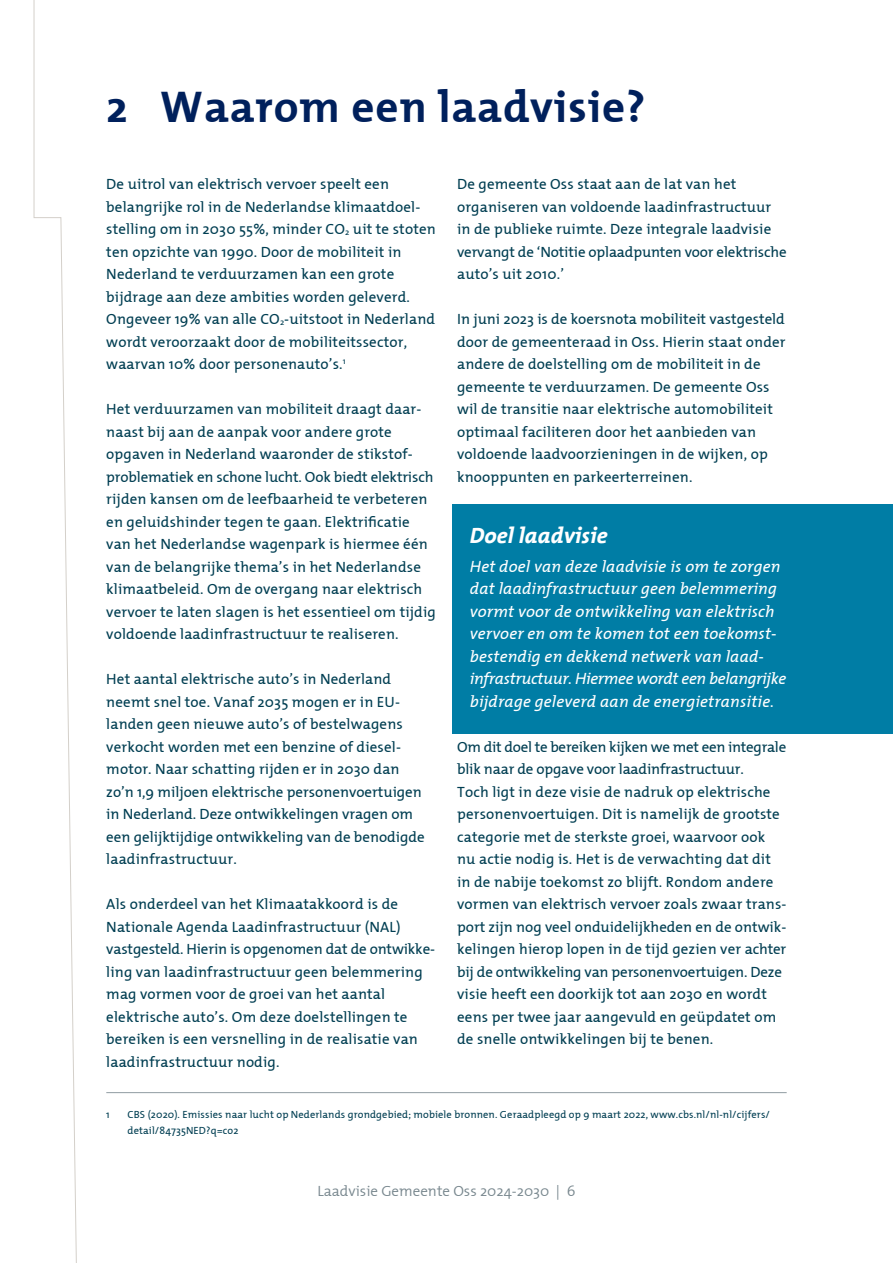
<style>
.page{position:relative;width:893px;height:1263px;background:#fff}
.page>*{position:absolute;margin:0;border:0;box-sizing:border-box;transform-origin:0 0}
.Heading_1{font:700 45px "The Mix";letter-spacing:.02em;color:#00205c}
.quote{font:italic 700 22.5px "The Mix Office";color:#fff}
.quote-2{font:italic 16.5px/22.5px "The Mix";letter-spacing:.01em;color:#fff}
.quote-3{font:italic 16.5px/22.5px "The Mix";letter-spacing:-.02em;color:#fff}
.Platte_tekst{font:15px/22.5px "The Mix";letter-spacing:.01em;color:#003e52}
.t1{font:300 15px "The Mix";color:#78878e}
.Voetnoot{font:10.5px/16.5px "The Mix";letter-spacing:.01em;color:#003e52}
.s1{font-size:8.7px}
</style>
<div class="page">
<svg style="left:33px;top:0;width:44px;height:1263px"></svg>
<div style="left:453px;top:504px;width:440px;height:230px;background:#007da5"></div>
<hr style="left:106px;top:1092px;width:681px;height:1px;background:#919ca2">
<h2 class="Heading_1" style="left:106px;top:69px;width:541px">2 Waarom een laadvisie?</h2>
<p class="Platte_tekst" style="left:106px;top:172px;width:331px">De uitrol van elektrisch vervoer speelt een belangrijke rol in de Nederlandse klimaatdoel&shy;stelling om in 2030 55%, minder CO<span class="s1">2</span> uit te stoten ten opzichte van 1990. Door de mobiliteit in Nederland te verduurzamen kan een grote bijdrage aan deze ambities worden geleverd.<br>Ongeveer 19% van alle CO<span class="s1">2</span>-uitstoot in Nederland wordt veroorzaakt door de mobiliteitssector, waarvan 10% door personenauto’s.<sup>1</sup></p>
<p class="Platte_tekst" style="left:106px;top:397px;width:331px">Het verduurzamen van mobiliteit draagt daar&shy;naast bij aan de aanpak voor andere grote opgaven in Nederland waaronder de stikstof&shy;problematiek en schone lucht. Ook biedt elektrisch rijden kansen om de leefbaarheid te verbeteren en geluidshinder tegen te gaan. Elektrificatie van het Nederlandse wagenpark is hiermee één van de belangrijke thema’s in het Nederlandse klimaatbeleid. Om de overgang naar elektrisch vervoer te laten slagen is het essentieel om tijdig voldoende laadinfrastructuur te realiseren.</p>
<p class="Platte_tekst" style="left:106px;top:667px;width:320px">Het aantal elektrische auto’s in Nederland neemt snel toe. Vanaf 2035 mogen er in EU&shy;landen geen nieuwe auto’s of bestelwagens verkocht worden met een benzine of diesel&shy;motor. Naar schatting rijden er in 2030 dan zo’n 1,9 miljoen elektrische personenvoertuigen in Nederland. Deze ontwikkelingen vragen om een gelijktijdige ontwikkeling van de benodigde laadinfrastructuur.</p>
<p class="Platte_tekst" style="left:106px;top:892px;width:330px">Als onderdeel van het Klimaatakkoord is de Nationale Agenda Laadinfrastructuur (NAL) vastgesteld. Hierin is opgenomen dat de ontwikke&shy;ling van laadinfrastructuur geen belemmering mag vormen voor de groei van het aantal elektrische auto’s. Om deze doelstellingen te bereiken is een versnelling in de realisatie van laadinfrastructuur nodig.</p>
<p class="Platte_tekst" style="left:457px;top:172px;width:331px">De gemeente Oss staat aan de lat van het organiseren van voldoende laadinfrastructuur in de publieke ruimte. Deze integrale laadvisie vervangt de ‘Notitie oplaadpunten voor elektrische auto’s uit 2010.’</p>
<p class="Platte_tekst" style="left:457px;top:307px;width:330px">In juni 2023 is de koersnota mobiliteit vastgesteld door de gemeenteraad in Oss. Hierin staat onder andere de doelstelling om de mobiliteit in de gemeente te verduurzamen. De gemeente Oss wil de transitie naar elektrische automobiliteit optimaal faciliteren door het aanbieden van voldoende laadvoorzieningen in de wijken, op knooppunten en parkeerterreinen.</p>
<p class="quote" style="left:470px;top:524px;width:139px">Doel laadvisie</p>
<p class="quote-2" style="left:470px;top:554px;width:312px">Het doel van deze laadvisie is om te zorgen dat laadinfrastructuur geen belemmering vormt voor de ontwikkeling van elektrisch vervoer en om te komen tot een toekomst&shy;bestendig en dekkend netwerk van laad-</p>
<p class="quote-3" style="left:470px;top:667px;width:318px">infrastructuur. Hiermee wordt een belangrijke bijdrage geleverd aan de energietransitie.</p>
<p class="Platte_tekst" style="left:457px;top:735px;width:331px">Om dit doel te bereiken kijken we met een integrale blik naar de opgave voor laadinfrastructuur.<br>Toch ligt in deze visie de nadruk op elektrische personenvoertuigen. Dit is namelijk de grootste categorie met de sterkste groei, waarvoor ook nu actie nodig is. Het is de verwachting dat dit in de nabije toekomst zo blijft. Rondom andere vormen van elektrisch vervoer zoals zwaar trans&shy;port zijn nog veel onduidelijkheden en de ontwik&shy;kelingen hierop lopen in de tijd gezien ver achter</p>
<p class="Platte_tekst" style="left:457px;top:960px;width:327px">bij de ontwikkeling van personenvoertuigen. Deze visie heeft een doorkijk tot aan 2030 en wordt eens per twee jaar aangevuld en geüpdatet om de snelle ontwikkelingen bij te benen.</p>
<p class="Voetnoot" style="left:106px;top:1105px;width:5px">1</p>
<p class="Voetnoot" style="left:128px;top:1105px;width:644px">CBS (2020). Emissies naar lucht op Nederlands grondgebied; mobiele bronnen. Geraadpleegd op 9 maart 2022, www.cbs.nl/nl-nl/cijfers/ detail/84735NED?q=co2</p>
<p class="t1" style="left:318px;top:1179px;width:259px">Laadvisie Gemeente Oss 2024-2030 | 6</p>
</div>
